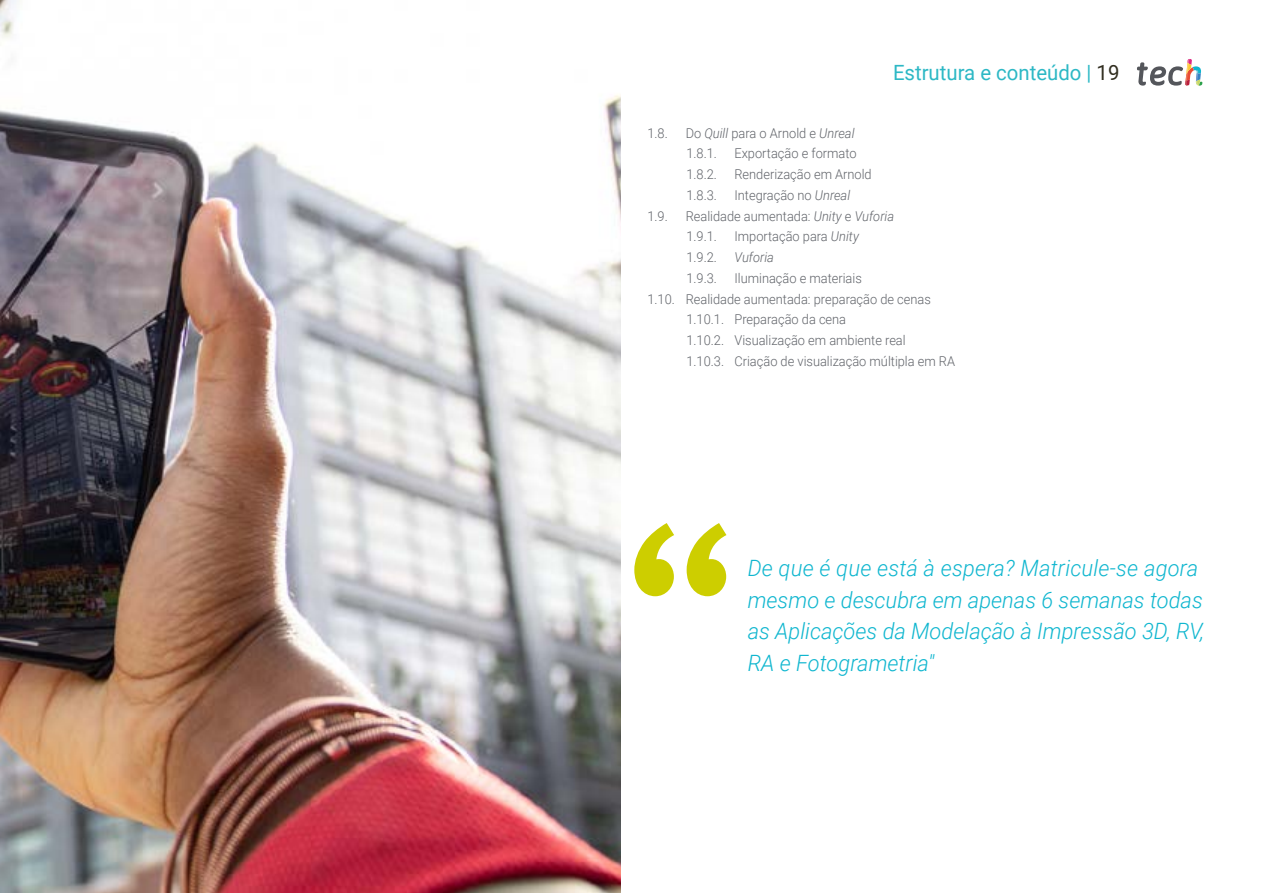
<style>
.page{position:relative;width:1263px;height:893px;background:#fff}
.page>*{position:absolute;margin:0;border:0;box-sizing:border-box;transform-origin:0 0}
.t1{font:italic 300 22.5px/31.5px "Roboto";color:#0fb6cf}
.t2{font:21px "Roboto";color:#2db8c5}
.t3{font:300 13.5px/20.7px "Roboto";color:#61646a;scale:.95 1}
.t4{font:italic 300 13.5px "Roboto";color:#61646a;scale:.95 1}
.s1{font-style:italic}
.s2{color:#312e20}
</style>
<div class="page">
<img style="left:0;top:0;width:621px;height:893px">
<svg style="left:1137px;top:59px;width:65px;height:27px"></svg>
<svg style="left:634px;top:523px;width:92px;height:73px"></svg>
<p class="t3" style="left:647px;top:122px;width:23px">1.8.</p>
<p class="t3" style="left:686px;top:122px;width:179px">Do <span class="s1">Quill</span> para o Arnold e <span class="s1">Unreal<br></span>1.8.1.</p>
<p class="t3" style="left:734px;top:143px;width:130px">Exportação e formato</p>
<p class="t3" style="left:686px;top:164px;width:34px">1.8.2.</p>
<p class="t3" style="left:734px;top:164px;width:146px">Renderização em Arnold</p>
<p class="t3" style="left:686px;top:184px;width:34px">1.8.3.</p>
<p class="t3" style="left:734px;top:184px;width:123px">Integração no <span class="s1">Unreal</span></p>
<h2 class="t2" style="left:893px;top:57px;width:228px">Estrutura e conteúdo | <span class="s2">19</span></h2>
<p class="t3" style="left:647px;top:205px;width:23px">1.9.</p>
<p class="t3" style="left:686px;top:205px;width:221px">Realidade aumentada: <span class="s1">Unity</span> e <span class="s1">Vuforia<br></span>1.9.1.</p>
<p class="t3" style="left:734px;top:226px;width:133px">Importação para <span class="s1">Unity</span></p>
<p class="t3" style="left:686px;top:247px;width:34px">1.9.2.</p>
<p class="t4" style="left:734px;top:248px;width:43px">Vuforia</p>
<p class="t3" style="left:686px;top:267px;width:34px">1.9.3.</p>
<p class="t3" style="left:734px;top:267px;width:136px">Iluminação e materiais</p>
<p class="t3" style="left:647px;top:288px;width:300px">1.10. Realidade aumentada: preparação de cenas</p>
<p class="t3" style="left:686px;top:309px;width:170px">1.10.1. Preparação da cena</p>
<p class="t3" style="left:686px;top:330px;width:232px">1.10.2. Visualização em ambiente real</p>
<p class="t3" style="left:686px;top:350px;width:284px">1.10.3. Criação de visualização múltipla em RA</p>
<h1 class="t1" style="left:748px;top:551px;width:458px">De que é que está à espera? Matricule-se agora mesmo e descubra em apenas 6 semanas todas as Aplicações da Modelação à Impressão 3D, RV, RA e Fotogrametria"</h1>
</div>
